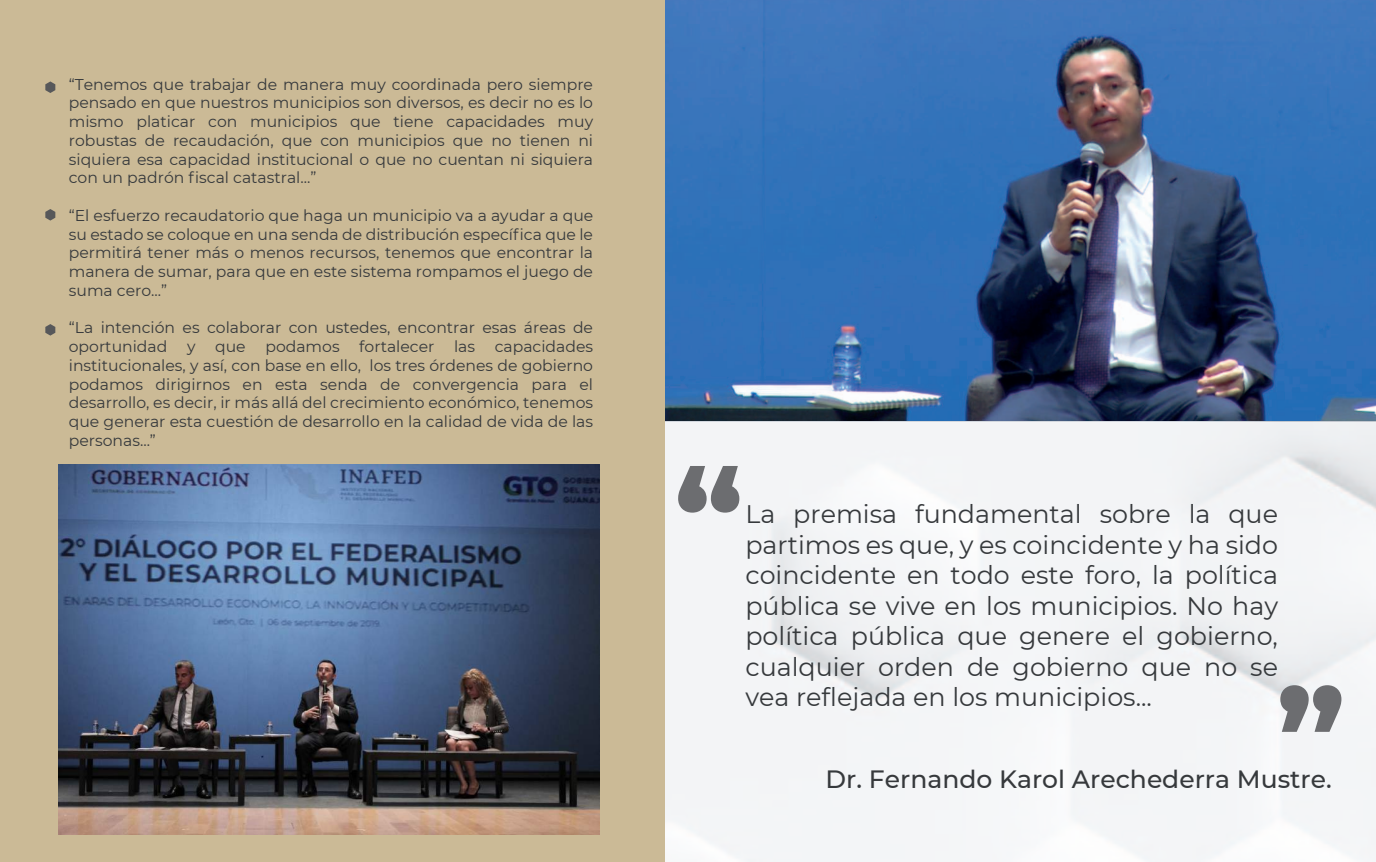
<style>
.page{position:relative;width:1376px;height:862px;background:#fff}
.page>*{position:absolute;margin:0;border:0;box-sizing:border-box;transform-origin:0 0}
.t1{font:800 125px "Montserrat";color:#6c6d70}
.t2{font:25.38px/30.5px "Montserrat";color:#36393c;text-align:justify}
.t3{font:500 25px "Montserrat";color:#36393c}
.t4{font:15.62px/18.8px "Montserrat";color:#36393c;text-align:justify}
</style>
<div class="page">
<div style="left:654px;top:423px;width:722px;height:439px;background:#f3f4f6"></div>
<div style="left:0;top:0;width:664px;height:862px;background:#cbba96"></div>
<svg style="left:45px;top:81px;width:10px;height:12px"></svg>
<svg style="left:45px;top:209px;width:10px;height:11px"></svg>
<svg style="left:45px;top:324px;width:10px;height:11px"></svg>
<img style="left:59px;top:464px;width:541px;height:370px">
<img style="left:665px;top:0;width:711px;height:421px">
<p class="t4" style="left:69px;top:74px;width:526px">“Tenemos que trabajar de manera muy coordinada pero siempre pensado en que nuestros municipios son diversos, es decir no es lo mismo platicar con municipios que tiene capacidades muy robustas de recaudación, que con municipios que no tienen ni siquiera esa capacidad institucional o que no cuentan ni siquiera con un padrón fiscal catastral...”</p>
<p class="t4" style="left:69px;top:205px;width:526px">“El esfuerzo recaudatorio que haga un municipio va a ayudar a que su estado se coloque en una senda de distribución específica que le permitirá tener más o menos recursos, tenemos que encontrar la manera de sumar, para que en este sistema rompamos el juego de suma cero...”</p>
<p class="t4" style="left:69px;top:318px;width:526px">“La intención es colaborar con ustedes, encontrar esas áreas de oportunidad</p>
<p class="t4" style="left:187px;top:337px;width:10px">y</p>
<p class="t4" style="left:215px;top:337px;width:32px">que</p>
<p class="t4" style="left:265px;top:337px;width:76px">podamos</p>
<p class="t4" style="left:359px;top:337px;width:77px">fortalecer</p>
<p class="t4" style="left:454px;top:337px;width:23px">las</p>
<p class="t4" style="left:69px;top:337px;width:526px;text-indent:426px">capacidades institucionales, y así, con base en ello, los tres órdenes de gobierno podamos dirigirnos en esta senda de convergencia para el desarrollo, es decir, ir más allá del crecimiento económico, tenemos que generar esta cuestión de desarrollo en la calidad de vida de las personas...”</p>
<h1 class="t1" style="left:675px;top:423px;width:70px">“</h1>
<p class="t2" style="left:745px;top:498px;width:534px">La premisa fundamental sobre la que partimos es que, y es coincidente y ha sido coincidente en todo este foro, la política pública se vive en los municipios. No hay política pública que genere el gobierno, cualquier orden de gobierno que no se vea reflejada en los municipios...</p>
<h1 class="t1" style="left:1276px;top:643px;width:70px">”</h1>
<h3 class="t3" style="left:825px;top:761px;width:507px">Dr. Fernando Karol Arechederra Mustre.</h3>
</div>
